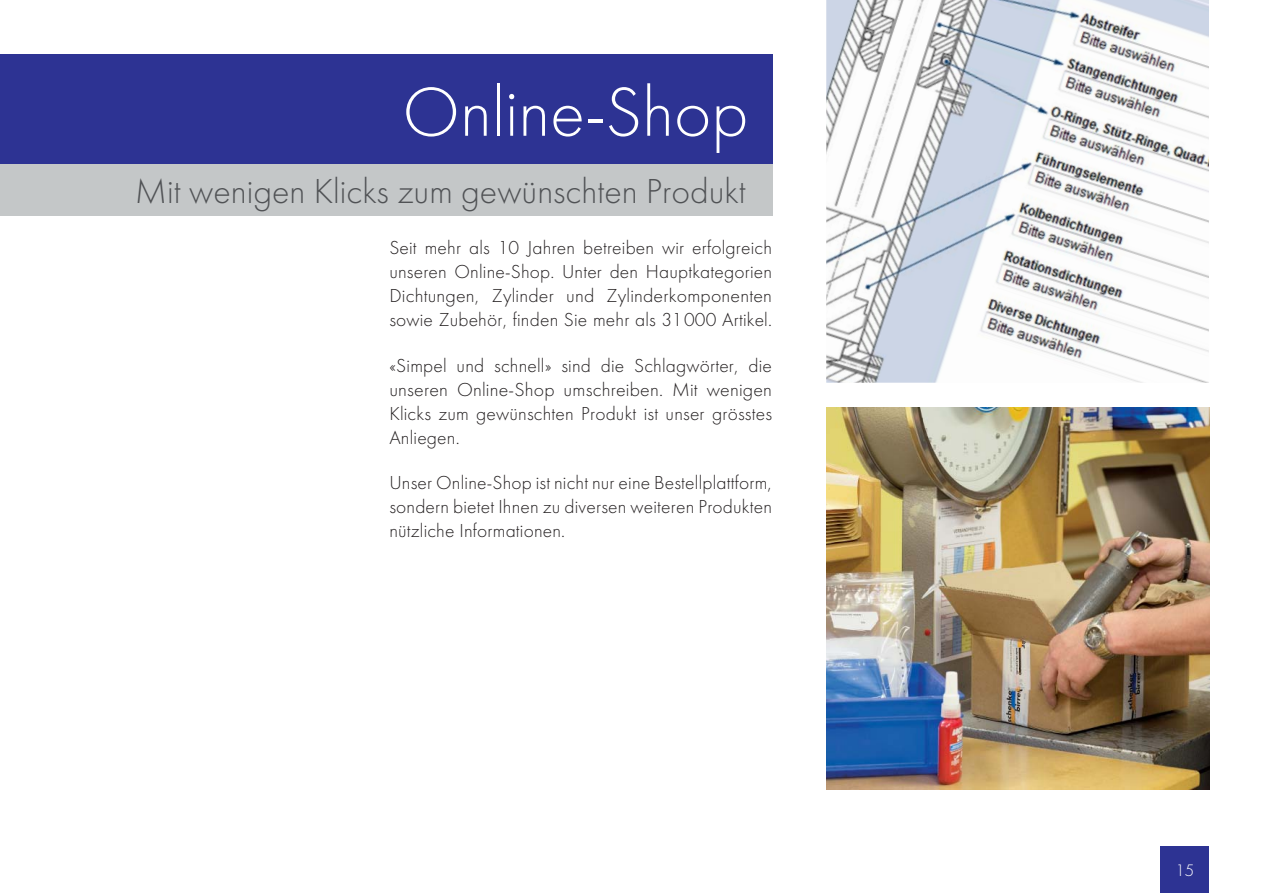
<style>
.page{position:relative;width:1263px;height:893px;background:#fff}
.page>*{position:absolute;margin:0;border:0;box-sizing:border-box;transform-origin:0 0}
.t1{font:300 72px "Futura";color:#fff}
.t2{font:300 36px "Futura";color:#505255}
.t3{font:300 19.5px/24px "Futura";letter-spacing:.01em;color:#231f20;text-align:justify}
.t4{font:300 17.25px "Futura";color:#fff}
</style>
<div class="page">
<img style="left:826px;top:0;width:383px;height:383px">
<img style="left:826px;top:407px;width:383px;height:383px">
<div style="left:1160px;top:846px;width:49px;height:47px;background:#2d3393"></div>
<div style="left:0;top:54px;width:772px;height:111px;background:#2d3393"></div>
<div style="left:0;top:165px;width:772px;height:51px;background:#c4c7c8"></div>
<h1 class="t1" style="left:402px;top:84px;width:348px">Online-Shop</h1>
<h2 class="t2" style="left:135px;top:178px;width:612px">Mit wenigen Klicks zum gewünschten Produkt</h2>
<p class="t3" style="left:389px;top:238px;width:384px">Seit mehr als 10 Jahren betreiben wir erfolgreich unseren Online-Shop. Unter den Hauptkategorien Dichtungen, Zylinder und Zylinderkomponenten sowie Zubehör, finden Sie mehr als 31000 Artikel.</p>
<p class="t3" style="left:389px;top:355px;width:384px">«Simpel und schnell» sind die Schlagwörter, die unseren Online-Shop umschreiben. Mit wenigen Klicks zum gewünschten Produkt ist unser grösstes Anliegen.</p>
<p class="t3" style="left:389px;top:472px;width:384px">Unser Online-Shop ist nicht nur eine Bestellplattform, sondern bietet Ihnen zu diversen weiteren Produkten nützliche Informationen.</p>
<p class="t4" style="left:1175px;top:863px;width:20px">15</p>
</div>
